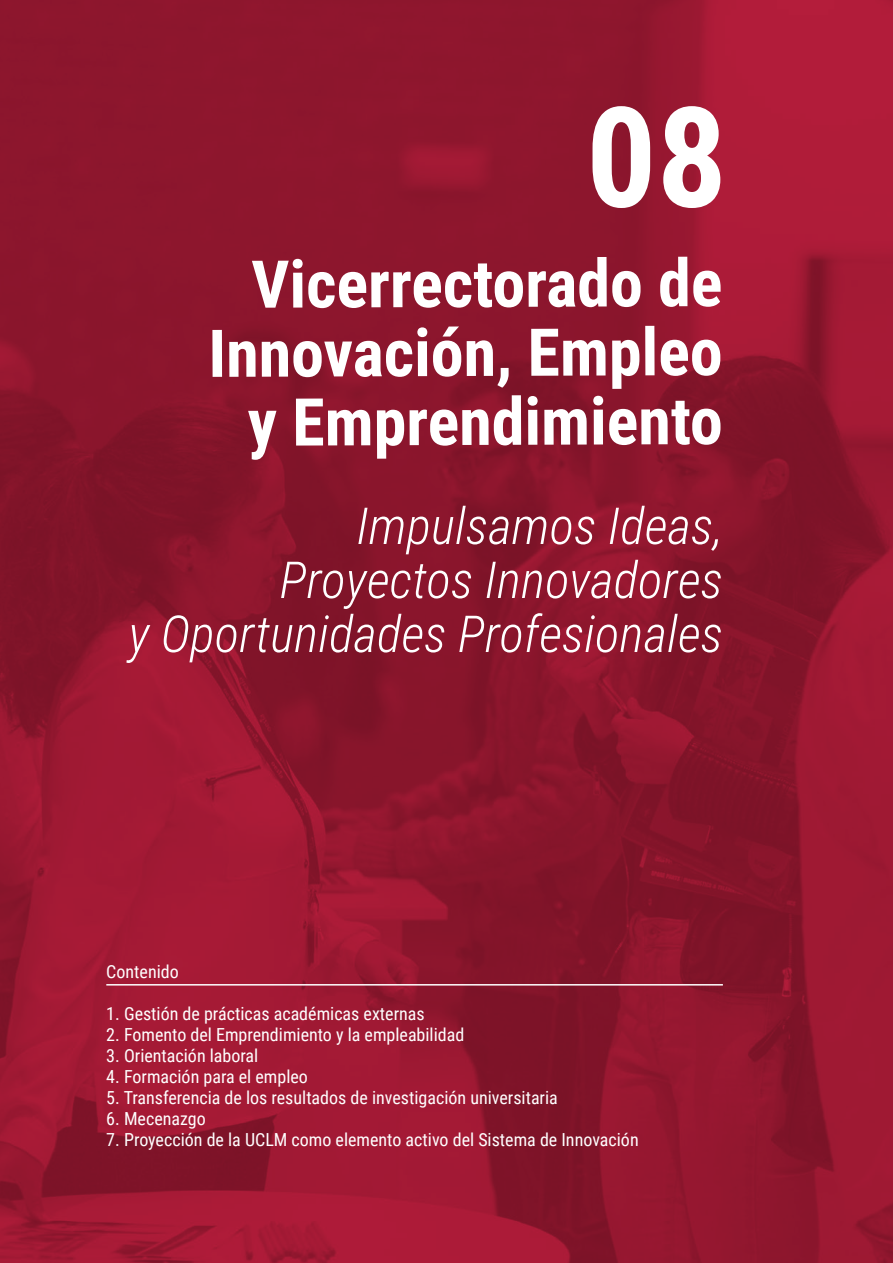
<style>
.page{position:relative;width:893px;height:1263px;background:#fff}
.page>*{position:absolute;margin:0;border:0;box-sizing:border-box;transform-origin:0 0}
.txt_corrido{font:700 139.5px "Roboto Condensed";color:#fff}
.txt_corrido-2{font:700 66px "Roboto Condensed";letter-spacing:-.005em;color:#fff}
.txt_corrido-3{font:italic 300 51px "Roboto Condensed";color:#fff}
.txt_corrido-4{font:18px "Roboto Condensed";color:#fff}
</style>
<div class="page">
<img style="left:0;top:0;width:893px;height:1263px">
<hr style="left:106px;top:984px;width:617px;height:1px;background:#fff">
<p class="txt_corrido" style="left:586px;top:59px;width:143px">08</p>
<p class="txt_corrido-2" style="left:251px;top:237px;width:473px">Vicerrectorado de</p>
<p class="txt_corrido-2" style="left:208px;top:306px;width:516px">Innovación, Empleo</p>
<p class="txt_corrido-2" style="left:248px;top:375px;width:477px">y Emprendimiento</p>
<p class="txt_corrido-3" style="left:356px;top:490px;width:368px">Impulsamos Ideas,</p>
<p class="txt_corrido-3" style="left:280px;top:544px;width:445px">Proyectos Innovadores</p>
<p class="txt_corrido-3" style="left:129px;top:598px;width:596px">y Oportunidades Profesionales</p>
<p class="txt_corrido-4" style="left:106px;top:959px;width:74px">Contenido</p>
<p class="txt_corrido-4" style="left:106px;top:1001px;width:320px">1. Gestión de prácticas académicas externas</p>
<p class="txt_corrido-4" style="left:106px;top:1022px;width:360px">2. Fomento del Emprendimiento y la empleabilidad</p>
<p class="txt_corrido-4" style="left:106px;top:1043px;width:154px">3. Orientación laboral</p>
<p class="txt_corrido-4" style="left:106px;top:1064px;width:203px">4. Formación para el empleo</p>
<p class="txt_corrido-4" style="left:106px;top:1085px;width:453px">5. Transferencia de los resultados de investigación universitaria</p>
<p class="txt_corrido-4" style="left:106px;top:1106px;width:101px">6. Mecenazgo</p>
<p class="txt_corrido-4" style="left:106px;top:1127px;width:534px">7. Proyección de la UCLM como elemento activo del Sistema de Innovación</p>
</div>
